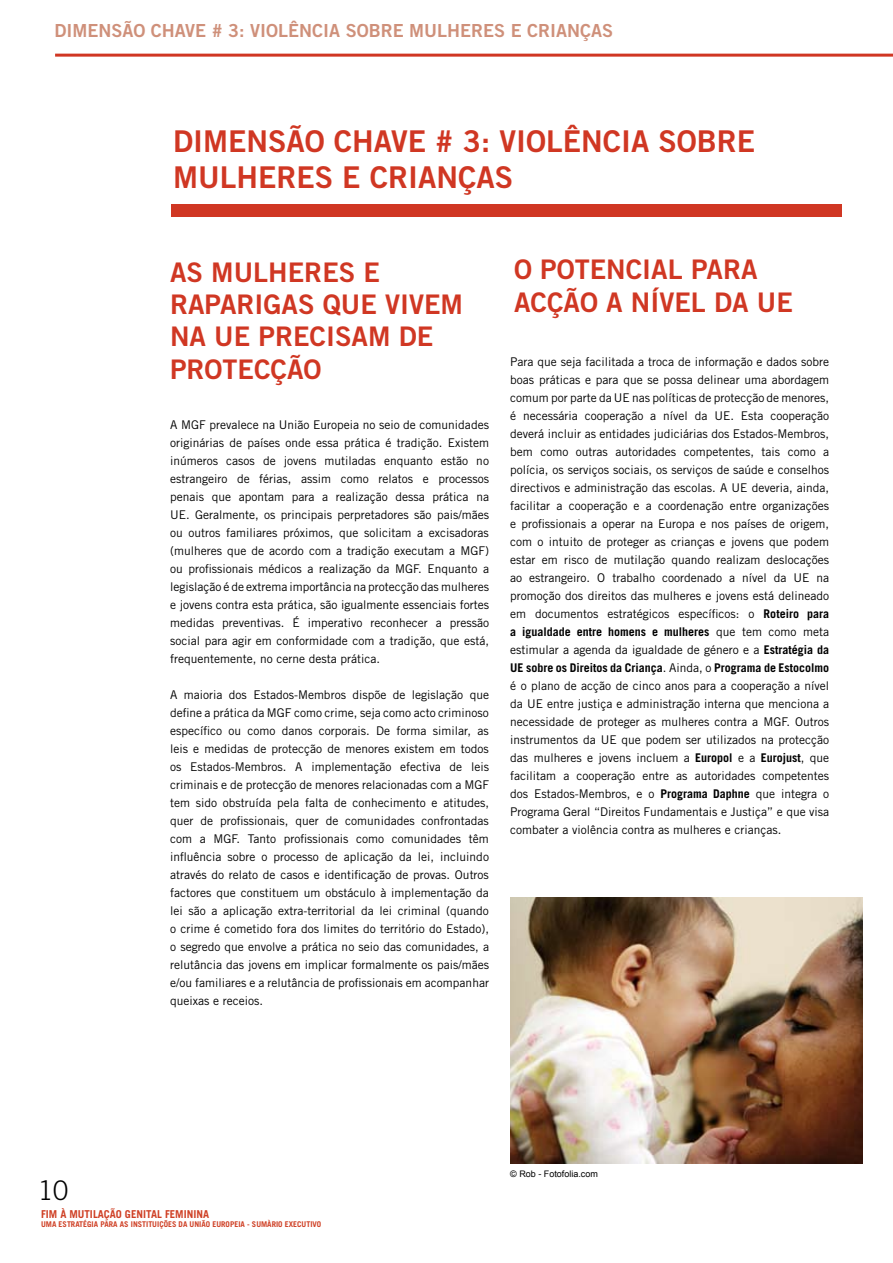
<style>
.page{position:relative;width:893px;height:1263px;background:#fff}
.page>*{position:absolute;margin:0;border:0;box-sizing:border-box;transform-origin:0 0}
.t1{font:30px/36px "Trade Gothic LT Std Bd 2";color:#d03723}
.t2{font:27px/32.4px "Trade Gothic LT Std Bd 2";color:#d03723}
.t3{font:300 27px "Trade Gothic LT Std";color:#000}
.t4{font:18px "Trade Gothic LT Std Bd 2";color:#cf907a}
.t5{font:12px/18px "Trade Gothic LT Std";color:#000;text-align:justify}
.t6{font:700 10.8px "Trade Gothic LT Std";color:#cf4025}
.t7{font:9px "Arial";color:#000}
.t8{font:700 7.95px "Trade Gothic LT Std";color:#cf4025}
.s1{font-weight:700}
</style>
<div class="page">
<hr style="left:55px;top:54px;width:838px;height:3px;background:#d03723">
<div style="left:172px;top:204px;width:670px;height:13px;background:#d03723"></div>
<img style="left:510px;top:897px;width:353px;height:267px">
<h3 class="t4" style="left:54px;top:19px;width:560px">DIMENSÃO CHAVE # 3: VIOLÊNCIA SOBRE MULHERES E CRIANÇAS</h3>
<h1 class="t1" style="left:173px;top:123px;width:584px">DIMENSÃO CHAVE # 3: VIOLÊNCIA SOBRE<br>MULHERES E CRIANÇAS</h1>
<h2 class="t2" style="left:170px;top:255px;width:294px">AS MULHERES E<br>RAPARIGAS QUE VIVEM<br>NA UE PRECISAM DE<br>PROTECÇÃO</h2>
<p class="t5" style="left:170px;top:416px;width:320px">A MGF prevalece na União Europeia no seio de comunidades originárias de países onde essa prática é tradição. Existem inúmeros casos de jovens mutiladas enquanto estão no estrangeiro de férias, assim como relatos e processos penais que apontam para a realização dessa prática na UE. Geralmente, os principais perpretadores são pais/mães ou outros familiares próximos, que solicitam a excisadoras (mulheres que de acordo com a tradição executam a MGF) ou profissionais médicos a realização da MGF. Enquanto a legislação é de extrema importância na protecção das mulheres e jovens contra esta prática, são igualmente essenciais fortes medidas preventivas. É imperativo reconhecer a pressão social para agir em conformidade com a tradição, que está, frequentemente, no cerne desta prática.</p>
<p class="t5" style="left:170px;top:686px;width:320px">A maioria dos Estados-Membros dispõe de legislação que define a prática da MGF como crime, seja como acto criminoso específico ou como danos corporais. De forma similar, as leis e medidas de protecção de menores existem em todos os Estados-Membros. A implementação efectiva de leis criminais e de protecção de menores relacionadas com a MGF tem sido obstruída pela falta de conhecimento e atitudes, quer de profissionais, quer de comunidades confrontadas com a MGF. Tanto profissionais como comunidades têm influência sobre o processo de aplicação da lei, incluindo através do relato de casos e identificação de provas. Outros factores que constituem um obstáculo à implementação da lei são a aplicação extra-territorial da lei criminal (quando o crime é cometido fora dos limites do território do Estado), o segredo que envolve a prática no seio das comunidades, a relutância das jovens em implicar formalmente os pais/mães e/ou familiares e a relutância de profissionais em acompanhar queixas e receios.</p>
<h2 class="t2" style="left:514px;top:253px;width:280px">O POTENCIAL PARA<br>ACÇÃO A NÍVEL DA UE</h2>
<p class="t5" style="left:510px;top:353px;width:320px">Para que seja facilitada a troca de informação e dados sobre boas práticas e para que se possa delinear uma abordagem comum por parte da UE nas políticas de protecção de menores, é necessária cooperação a nível da UE. Esta cooperação deverá incluir as entidades judiciárias dos Estados-Membros, bem como outras autoridades competentes, tais como a polícia, os serviços sociais, os serviços de saúde e conselhos directivos e administração das escolas. A UE deveria, ainda, facilitar a cooperação e a coordenação entre organizações e profissionais a operar na Europa e nos países de origem, com o intuito de proteger as crianças e jovens que podem estar em risco de mutilação quando realizam deslocações ao estrangeiro. O trabalho coordenado a nível da UE na promoção dos direitos das mulheres e jovens está delineado em documentos estratégicos específicos: o <span class="s1">Roteiro para a igualdade entre homens e mulheres</span> que tem como meta estimular a agenda da igualdade de género e a <span class="s1">Estratégia da UE sobre os Direitos da Criança</span>. Ainda, o <span class="s1">Programa de Estocolmo </span>é o plano de acção de cinco anos para a cooperação a nível da UE entre justiça e administração interna que menciona a necessidade de proteger as mulheres contra a MGF. Outros instrumentos da UE que podem ser utilizados na protecção das mulheres e jovens incluem a <span class="s1">Europol</span> e a <span class="s1">Eurojust</span>, que facilitam a cooperação entre as autoridades competentes dos Estados-Membros, e o <span class="s1">Programa Daphne</span> que integra o Programa Geral “Direitos Fundamentais e Justiça” e que visa combater a violência contra as mulheres e crianças.</p>
<h2 class="t3" style="left:38px;top:1174px;width:32px">10</h2>
<p class="t6" style="left:41px;top:1207px;width:169px">FIM À MUTILAÇÃO GENITAL FEMININA</p>
<p class="t8" style="left:41px;top:1219px;width:282px">UMA ESTRATÉGIA PARA AS INSTITUIÇÕES DA UNIÃO EUROPEIA - SUMÀRIO EXECUTIVO</p>
<p class="t7" style="left:510px;top:1167px;width:89px">© Rob - Fotofolia.com</p>
</div>
